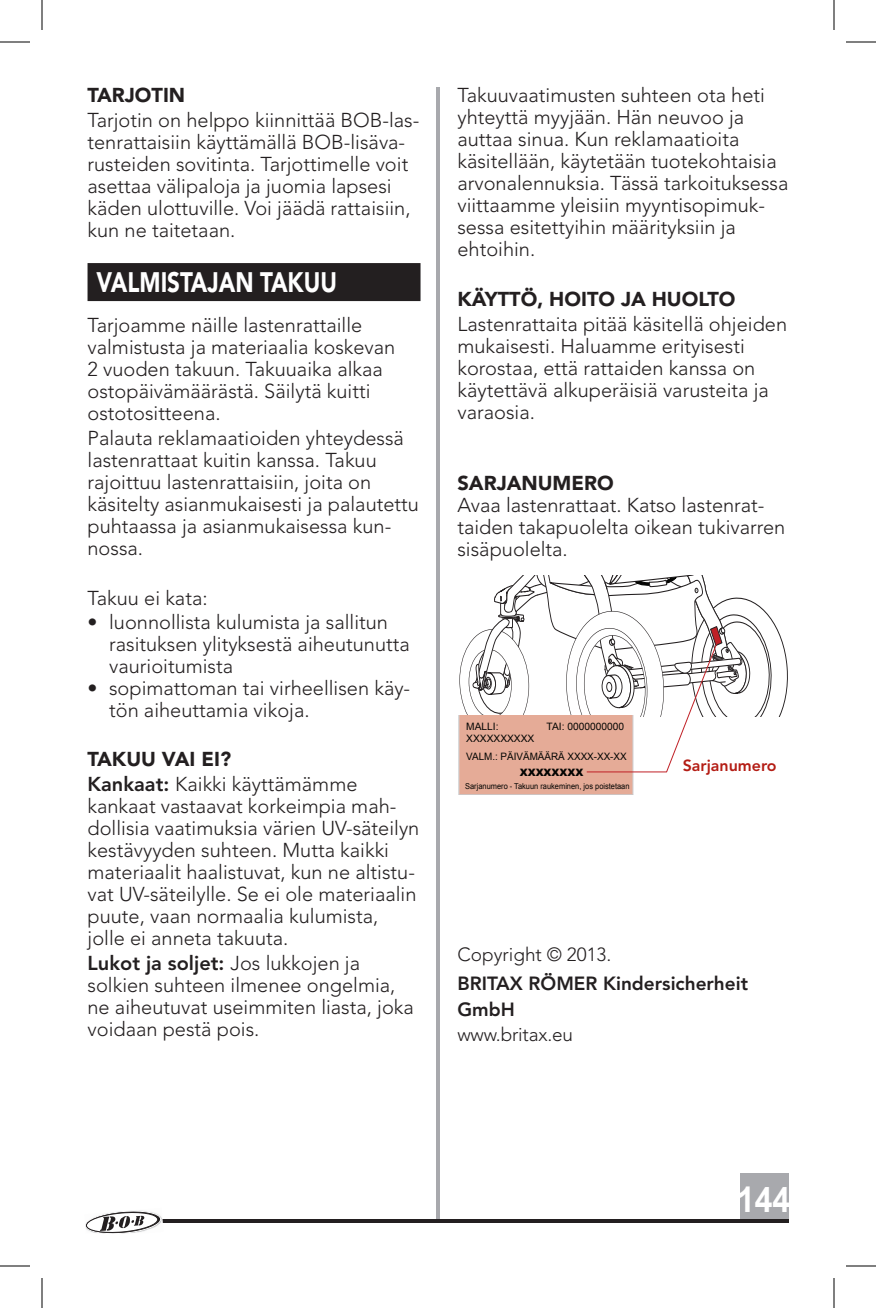
<style>
.page{position:relative;width:876px;height:1308px;background:#fff}
.page>*{position:absolute;margin:0;border:0;box-sizing:border-box;transform-origin:0 0}
.t1{font:700 35.6px "Arial";color:#fff;scale:.9 1}
.t2{font:900 28px "Avenir LT Std";color:#fff;scale:.8 1}
.t3{font:300 20px/22px "Avenir LT Std";color:#231f20}
.t4{font:900 20px "Avenir LT Std";color:#231f20}
.t5{font:800 19px/26px "Avenir LT Std";color:#231f20}
.t6{font:300 19px "Avenir LT Std";color:#231f20}
.t7{font:800 16px "Avenir LT Std";color:#b41d15}
.t8{font:10.2px/18.4px "Arial";color:#040503}
.t9{font:900 10.2px "Arial";color:#040503}
.t10{font:8.2px "Arial";color:#040503;scale:.92 1}
.s1{font-weight:900}
.s2{font-weight:800}
</style>
<div class="page">
<div style="left:741px;top:1173px;width:48px;height:48px;background:#a8a9ad"></div>
<hr style="left:436px;top:87px;width:4px;height:1132px;background:#a8a9ad">
<hr style="left:93px;top:1219px;width:696px;height:4px;background:#231f20">
<svg style="left:85px;top:1210px;width:76px;height:23px"></svg>
<div style="left:88px;top:263px;width:333px;height:38px;background:#231f20"></div>
<svg style="left:458px;top:575px;width:330px;height:220px"></svg>
<hr style="left:0;top:42px;width:30px;height:1px;background:#000">
<hr style="left:846px;top:42px;width:30px;height:1px;background:#000">
<hr style="left:0;top:1266px;width:30px;height:1px;background:#000">
<hr style="left:846px;top:1266px;width:30px;height:1px;background:#000">
<hr style="left:42px;top:0;width:1px;height:30px;background:#000">
<hr style="left:42px;top:1278px;width:1px;height:30px;background:#000">
<hr style="left:834px;top:0;width:1px;height:30px;background:#000">
<hr style="left:834px;top:1278px;width:1px;height:30px;background:#000">
<p class="t4" style="left:88px;top:83px;width:99px">TARJOTIN</p>
<p class="t3" style="left:88px;top:109px;width:333px">Tarjotin on helppo kiinnittää BOB-las&shy;tenrattaisiin käyttämällä BOB-lisäva&shy;rusteiden sovitinta. Tarjottimelle voit asettaa välipaloja ja juomia lapsesi käden ulottuville. Voi jäädä rattaisiin, kun ne taitetaan.</p>
<h2 class="t2" style="left:97px;top:265px;width:302px">VALMISTAJAN TAKUU</h2>
<p class="t3" style="left:88px;top:314px;width:309px">Tarjoamme näille lastenrattaille valmistusta ja materiaalia koskevan<br>2 vuoden takuun. Takuuaika alkaa ostopäivämäärästä. Säilytä kuitti ostotositteena.</p>
<p class="t3" style="left:88px;top:427px;width:333px">Palauta reklamaatioiden yhteydessä lastenrattaat kuitin kanssa. Takuu rajoittuu lastenrattaisiin, joita on käsitelty asianmukaisesti ja palautettu puhtaassa ja asianmukaisessa kun&shy;nossa.</p>
<p class="t3" style="left:88px;top:587px;width:122px">Takuu ei kata:</p>
<p class="t3" style="left:109px;top:612px;width:302px;text-indent:-22px">• luonnollista kulumista ja sallitun rasituksen ylityksestä aiheutunutta vaurioitumista</p>
<p class="t3" style="left:109px;top:678px;width:303px;text-indent:-22px">• sopimattoman tai virheellisen käy&shy;tön aiheuttamia vikoja.</p>
<p class="t3" style="left:88px;top:747px;width:271px;line-height:24.8px"><span class="s1">TAKUU VAI EI?<br></span><span class="s2">Kankaat:</span> Kaikki käyttämämme</p>
<p class="t3" style="left:88px;top:795px;width:333px">kankaat vastaavat korkeimpia mah&shy;dollisia vaatimuksia värien UV-säteilyn kestävyyden suhteen. Mutta kaikki materiaalit haalistuvat, kun ne altistu&shy;vat UV-säteilylle. Se ei ole materiaalin puute, vaan normaalia kulumista, jolle ei anneta takuuta.</p>
<p class="t3" style="left:88px;top:952px;width:328px"><span class="s2">Lukot ja soljet:</span> Jos lukkojen ja solkien suhteen ilmenee ongelmia, ne aiheutuvat useimmiten liasta, joka voidaan pestä pois.</p>
<p class="t3" style="left:457px;top:84px;width:333px">Takuuvaatimusten suhteen ota heti yhteyttä myyjään. Hän neuvoo ja auttaa sinua. Kun reklamaatioita käsitellään, käytetään tuotekohtaisia arvonalennuksia. Tässä tarkoituksessa viittaamme yleisiin myyntisopimuk&shy;sessa esitettyihin määrityksiin ja ehtoihin.</p>
<p class="t4" style="left:457px;top:287px;width:279px">KÄYTTÖ, HOITO JA HUOLTO</p>
<p class="t3" style="left:457px;top:313px;width:331px">Lastenrattaita pitää käsitellä ohjeiden mukaisesti. Haluamme erityisesti korostaa, että rattaiden kanssa on käytettävä alkuperäisiä varusteita ja varaosia.</p>
<p class="t4" style="left:457px;top:471px;width:158px">SARJANUMERO</p>
<p class="t3" style="left:457px;top:494px;width:329px">Avaa lastenrattaat. Katso lastenrat&shy;taiden takapuolelta oikean tukivarren sisäpuolelta.</p>
<p class="t8" style="left:466px;top:717px;width:34px">MALLI:</p>
<p class="t8" style="left:547px;top:717px;width:79px">TAI: 0000000000</p>
<p class="t8" style="left:466px;top:729px;width:162px">XXXXXXXXXX<br>VALM.: PÄIVÄMÄÄRÄ XXXX-XX-XX</p>
<p class="t10" style="left:465px;top:781px;width:180px">Sarjanumero - Takuun raukeminen, jos poistetaan</p>
<p class="t9" style="left:520px;top:765px;width:65px">XXXXXXXX</p>
<p class="t7" style="left:683px;top:756px;width:95px">Sarjanumero</p>
<p class="t6" style="left:457px;top:943px;width:155px">Copyright © 2013.</p>
<p class="t5" style="left:457px;top:970px;width:292px">BRITAX RÖMER Kindersicherheit<br>GmbH</p>
<p class="t6" style="left:457px;top:1023px;width:117px">www.britax.eu</p>
<h1 class="t1" style="left:737px;top:1176px;width:61px">144</h1>
</div>
